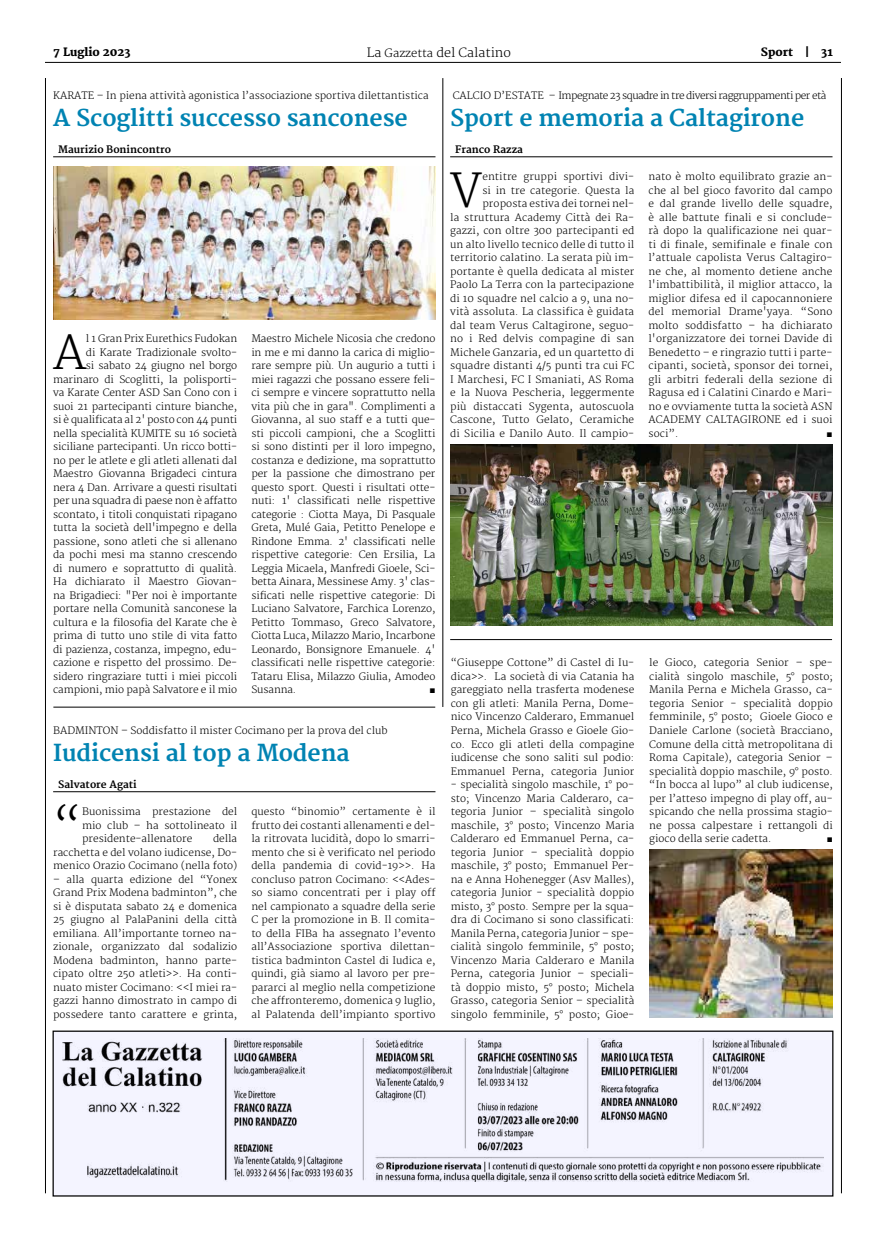
<style>
.page{position:relative;width:886px;height:1241px;background:#fff}
.page>*{position:absolute;margin:0;border:0;box-sizing:border-box;transform-origin:0 0}
.t1{font:300 45.62px "Merriweather";color:#000}
.t2{font:700 22.75px "Merriweather";letter-spacing:-.005em;color:#0083b2}
.t3{font:300 12.5px "Merriweather";color:#000}
.t4{font:800 11.25px "Merriweather";color:#000}
.t5{font:300 10px/13.5px "Merriweather";color:#000;text-align:justify}
.t6{font:300 10px "Merriweather";letter-spacing:-.05em;color:#000}
.t7{font:700 10px "Merriweather";color:#000}
.t8{font:10px "Arial";color:#000}
.s1{font-size:11.25px}
.s2{font-weight:700}
</style>
<div class="page">
<hr style="left:45px;top:62px;width:796px;height:1px;background:#000">
<hr style="left:45px;top:78px;width:1px;height:1115px;background:#000">
<hr style="left:841px;top:78px;width:1px;height:1115px;background:#000">
<hr style="left:443px;top:78px;width:1px;height:629px;background:#000">
<div style="left:53px;top:1030px;width:780px;height:165px;background:#f4f4ff"></div>
<div style="left:53px;top:1030px;width:780px;height:166px;border:1px solid #000"></div>
<hr style="left:53px;top:156px;width:382px;height:1px;background:#000">
<img style="left:53px;top:166px;width:382px;height:153px">
<hr style="left:450px;top:156px;width:382px;height:1px;background:#000">
<img style="left:451px;top:444px;width:382px;height:181px">
<hr style="left:53px;top:791px;width:382px;height:1px;background:#000">
<img style="left:649px;top:849px;width:184px;height:168px">
<hr style="left:53px;top:706px;width:382px;height:1px;background:#000">
<hr style="left:450px;top:639px;width:382px;height:1px;background:#000">
<img style="left:63px;top:1038px;width:761px;height:143px">
<p class="t4" style="left:53px;top:45px;width:79px">7 Luglio 2023</p>
<p class="t3" style="left:367px;top:45px;width:146px">La <span class="s1">Gazzetta</span> del Calatino</p>
<p class="t4" style="left:761px;top:45px;width:73px">Sport <span class="s2">|</span> 31</p>
<p class="t5" style="left:53px;top:89px;width:377px">KARATE – In piena attività agonistica l’associazione sportiva dilettantistica</p>
<h2 class="t2" style="left:53px;top:105px;width:356px">A Scoglitti successo sanconese</h2>
<p class="t7" style="left:58px;top:144px;width:114px">Maurizio Bonincontro</p>
<p class="t5" style="left:53px;top:332px;width:186px;text-align:right">l 1 Gran Prix Eurethics Fudokan<br>di Karate Tradizionale svolto-<br>si sabato 24 giugno nel borgo marinaro di Scoglitti, la polisporti&shy;va Karate Center ASD San Cono con i suoi 21 partecipanti cinture bianche, si è qualificata al 2' posto con 44 punti nella specialità KUMITE su 16 società siciliane partecipanti. Un ricco botti&shy;no per le atlete e gli atleti allenati dal Maestro Giovanna Brigadeci cintura nera 4 Dan. Arrivare a questi risultati per una squadra di paese non è affatto scontato, i titoli conquistati ripagano tutta la società dell'impegno e della passione, sono atleti che si allenano da pochi mesi ma stanno crescendo di numero e soprattutto di qualità.<br>Ha dichiarato il Maestro Giovan&shy;na Brigadieci: "Per noi è importante portare nella Comunità sanconese la cultura e la filosofia del Karate che è prima di tutto uno stile di vita fatto di pazienza, costanza, impegno, edu&shy;cazione e rispetto del prossimo. De&shy;sidero ringraziare tutti i miei piccoli campioni, mio papà Salvatore e il mio</p>
<p class="t5" style="left:251px;top:332px;width:186px">Maestro Michele Nicosia che credono in me e mi danno la carica di miglio&shy;rare sempre più. Un augurio a tutti i miei ragazzi che possano essere feli&shy;ci sempre e vincere soprattutto nella vita più che in gara". Complimenti a Giovanna, al suo staff e a tutti que&shy;sti piccoli campioni, che a Scoglitti si sono distinti per il loro impegno, costanza e dedizione, ma soprattutto per la passione che dimostrano per questo sport. Questi i risultati otte&shy;nuti: 1' classificati nelle rispettive categorie : Ciotta Maya, Di Pasquale Greta, Mulé Gaia, Petitto Penelope e Rindone Emma. 2' classificati nelle rispettive categorie: Cen Ersilia, La Leggia Micaela, Manfredi Gioele, Sci&shy;betta Ainara, Messinese Amy. 3' clas&shy;sificati nelle rispettive categorie: Di Luciano Salvatore, Farchica Lorenzo, Petitto Tommaso, Greco Salvatore, Ciotta Luca, Milazzo Mario, Incarbone Leonardo, Bonsignore Emanuele. 4' classificati nelle rispettive categorie:<br>Tataru Elisa, Milazzo Giulia, Amodeo Susanna.</p>
<h1 class="t1" style="left:53px;top:326px;width:35px">A</h1>
<p class="t8" style="left:429px;top:683px;width:8px">■</p>
<p class="t5" style="left:53px;top:724px;width:336px">BADMINTON – Soddisfatto il mister Cocimano per la prova del club</p>
<h2 class="t2" style="left:53px;top:739px;width:298px">Iudicensi al top a Modena</h2>
<p class="t7" style="left:58px;top:778px;width:80px">Salvatore Agati</p>
<h1 class="t1" style="left:53px;top:799px;width:31px">“</h1>
<p class="t5" style="left:82px;top:805px;width:157px">Buonissima prestazione del mio club – ha sottolineato il presidente-allenatore</p>
<p class="t5" style="left:53px;top:832px;width:186px;text-indent:160px">della racchetta e del volano iudicense, Do&shy;menico Orazio Cocimano (nella foto)</p>
<p class="t5" style="left:53px;top:872px;width:186px">– alla quarta edizione del “Yonex Grand Prix Modena badminton”, che si è disputata sabato 24 e domenica 25 giugno al PalaPanini della città emiliana. All’importante torneo na&shy;zionale, organizzato dal sodalizio Modena badminton, hanno parte&shy;cipato oltre 250 atleti&gt;&gt;. Ha conti&shy;nuato mister Cocimano: &lt;&lt;I miei ra&shy;gazzi hanno dimostrato in campo di possedere tanto carattere e grinta,</p>
<p class="t5" style="left:251px;top:805px;width:186px">questo “binomio” certamente è il frutto dei costanti allenamenti e del&shy;la ritrovata lucidità, dopo lo smarri&shy;mento che si è verificato nel periodo della pandemia di covid-19&gt;&gt;. Ha concluso patron Cocimano: &lt;&lt;Ades&shy;so siamo concentrati per i play off nel campionato a squadre della serie C per la promozione in B. Il comita&shy;to della FIBa ha assegnato l’evento all’Associazione sportiva dilettan&shy;tistica badminton Castel di Iudica e, quindi, già siamo al lavoro per pre&shy;pararci al meglio nella competizione che affronteremo, domenica 9 luglio, al Palatenda dell’impianto sportivo</p>
<p class="t6" style="left:453px;top:90px;width:375px">CALCIO D’ESTATE – Impegnate 23 squadre in tre diversi raggruppamenti per età</p>
<h2 class="t2" style="left:450px;top:105px;width:356px">Sport e memoria a Caltagirone</h2>
<p class="t7" style="left:455px;top:144px;width:69px">Franco Razza</p>
<h1 class="t1" style="left:450px;top:164px;width:33px">V</h1>
<p class="t5" style="left:450px;top:170px;width:186px;text-align:right">entitre gruppi sportivi divi-<br>si in tre categorie. Questa la proposta estiva dei tornei nel-<br>la struttura Academy Città dei Ra&shy;gazzi, con oltre 300 partecipanti ed un alto livello tecnico delle di tutto il territorio calatino. La serata più im&shy;portante è quella dedicata al mister Paolo La Terra con la partecipazione di 10 squadre nel calcio a 9, una no&shy;vità assoluta. La classifica è guidata dal team Verus Caltagirone, seguo&shy;no i Red delvis compagine di san Michele Ganzaria, ed un quartetto di squadre distanti 4/5 punti tra cui FC I Marchesi, FC I Smaniati, AS Roma e la Nuova Pescheria, leggermente più distaccati Sygenta, autoscuola Cascone, Tutto Gelato, Ceramiche di Sicilia e Danilo Auto. Il campio-</p>
<p class="t5" style="left:648px;top:170px;width:186px">nato è molto equilibrato grazie an&shy;che al bel gioco favorito dal campo e dal grande livello delle squadre, è alle battute finali e si conclude&shy;rà dopo la qualificazione nei quar&shy;ti di finale, semifinale e finale con l’attuale capolista Verus Caltagiro&shy;ne che, al momento detiene anche l'imbattibilità, il miglior attacco, la miglior difesa ed il capocannoniere del memorial Drame'yaya. “Sono molto soddisfatto – ha dichiarato l'organizzatore dei tornei Davide di Benedetto – e ringrazio tutti i parte&shy;cipanti, società, sponsor dei tornei, gli arbitri federali della sezione di Ragusa ed i Calatini Cinardo e Mari&shy;no e ovviamente tutta la società ASN ACADEMY CALTAGIRONE ed i suoi soci”.</p>
<p class="t8" style="left:826px;top:426px;width:8px">■</p>
<p class="t5" style="left:451px;top:656px;width:185px">“Giuseppe Cottone” di Castel di Iu&shy;dica&gt;&gt;. La società di via Catania ha gareggiato nella trasferta modenese con gli atleti: Manila Perna, Dome&shy;nico Vincenzo Calderaro, Emmanuel Perna, Michela Grasso e Gioele Gio&shy;co. Ecco gli atleti della compagine iudicense che sono saliti sul podio:<br>Emmanuel Perna, categoria Junior</p>
<p class="t5" style="left:451px;top:778px;width:185px">- specialità singolo maschile, 1° po&shy;sto; Vincenzo Maria Calderaro, ca&shy;tegoria Junior – specialità singolo maschile, 3° posto; Vincenzo Maria Calderaro ed Emmanuel Perna, ca&shy;tegoria Junior – specialità doppio maschile, 3° posto; Emmanuel Per&shy;na e Anna Hohenegger (Asv Malles), categoria Junior - specialità doppio misto, 3° posto. Sempre per la squa&shy;dra di Cocimano si sono classificati:<br>Manila Perna, categoria Junior – spe&shy;cialità singolo femminile, 5° posto; Vincenzo Maria Calderaro e Manila Perna, categoria Junior – speciali&shy;tà doppio misto, 5° posto; Michela Grasso, categoria Senior – specialità singolo femminile, 5° posto; Gioe-</p>
<p class="t5" style="left:649px;top:656px;width:185px">le Gioco, categoria Senior – spe&shy;cialità singolo maschile, 5° posto; Manila Perna e Michela Grasso, ca&shy;tegoria Senior - specialità doppio femminile, 5° posto; Gioele Gioco e Daniele Carlone (società Bracciano, Comune della città metropolitana di Roma Capitale), categoria Senior – specialità doppio maschile, 9° posto. “In bocca al lupo” al club iudicense, per l’atteso impegno di play off, au&shy;spicando che nella prossima stagio&shy;ne possa calpestare i rettangoli di gioco della serie cadetta.</p>
<p class="t8" style="left:827px;top:831px;width:8px">■</p>
</div>
